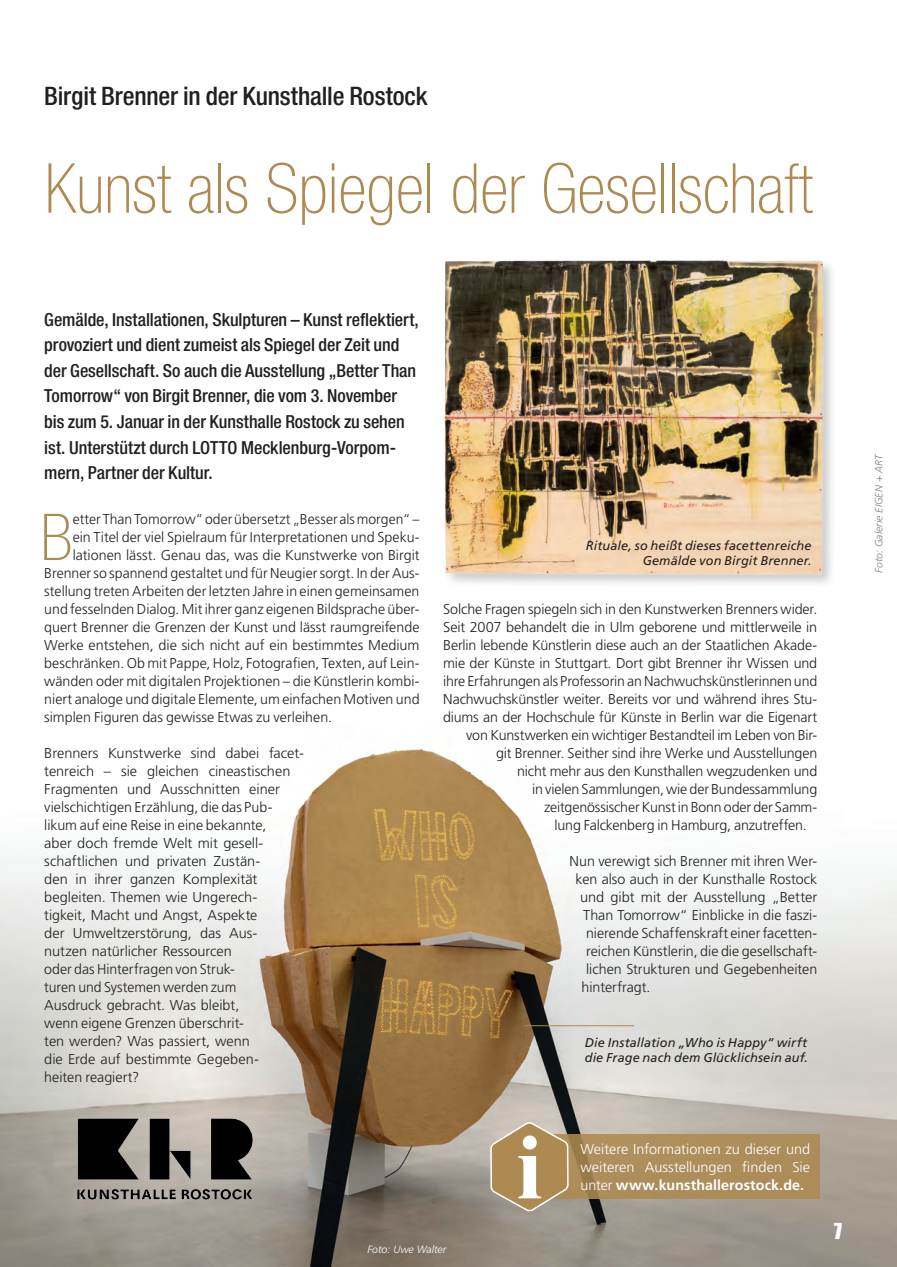
<style>
.page{position:relative;width:897px;height:1267px;background:#fff}
.page>*{position:absolute;margin:0;border:0;box-sizing:border-box;transform-origin:0 0}
.Headline_46pt__Standard{font:100 condensed 69px "Helvetica Neue LT Pro";color:#ad8a52}
.Fließtext__Initial{font:100 condensed 64.65px "Helvetica Neue LT Pro";color:#ad8a52}
.Dachzeile__Standard{font:500 condensed 25.5px "Helvetica Neue LT Pro";letter-spacing:-.005em;color:#231f20}
.Seitenzahl_ungerade{font:22.5px "Impact LT Std";color:#fff}
.Anlauf{font:500 condensed 18px/25.5px "Helvetica Neue LT Pro";letter-spacing:-.005em;color:#231f20}
.Fließtext{font:300 14.25px/18px "Frutiger LT Pro";letter-spacing:-.005em;color:#231f20}
.Fließtext__Initial-2{font:300 14.25px "Frutiger LT Pro";color:#231f20}
.Fließtext-2{font:300 14.25px/18px "Frutiger LT Pro";color:#fff;text-align:justify}
.BU{font:italic 12.75px/15.3px "Frutiger LT Pro";letter-spacing:.01em;color:#231f20;text-align:right}
.Fotonachweis{font:italic 300 10.5px "Frutiger LT Std";color:#808285}
.Fotonachweis-2{font:italic 300 10.5px "Frutiger LT Std";color:#fff}
.s1{font-weight:700}
</style>
<div class="page">
<img style="left:0;top:748px;width:896px;height:518px">
<img style="left:444px;top:260px;width:388px;height:324px">
<img style="left:74px;top:1108px;width:180px;height:101px">
<div style="left:551px;top:1134px;width:267px;height:64px;background:#ad8d5b"></div>
<svg style="left:489px;top:748px;width:80px;height:518px"></svg>
<svg style="left:491px;top:1122px;width:76px;height:88px"></svg>
<hr style="left:524px;top:1025px;width:110px;height:1px;background:#ad8a52">
<p class="Dachzeile__Standard" style="left:44px;top:81px;width:384px">Birgit Brenner in der Kunsthalle Rostock</p>
<p class="Headline_46pt__Standard" style="left:44px;top:149px;width:769px">Kunst als Spiegel der Gesellschaft</p>
<p class="Anlauf" style="left:44px;top:306px;width:376px">Gemälde, Installationen, Skulpturen – Kunst reflektiert, provoziert und dient zumeist als Spiegel der Zeit und der Gesellschaft. So auch die Ausstellung „Better Than Tomorrow“ von Birgit Brenner, die vom 3. November bis zum 5. Januar in der Kunsthalle Rostock zu sehen ist. Unterstützt durch LOTTO Mecklenburg-Vorpom&shy;mern, Partner der Kultur.</p>
<p class="Fließtext__Initial" style="left:40px;top:500px;width:34px">B</p>
<p class="Fließtext__Initial-2" style="left:73px;top:510px;width:348px">etter Than Tomorrow“ oder übersetzt „Besser als morgen“ –</p>
<p class="Fließtext__Initial-2" style="left:73px;top:528px;width:348px">ein Titel der viel Spielraum für Interpretationen und Speku-</p>
<p class="Fließtext__Initial-2" style="left:73px;top:546px;width:348px">lationen lässt. Genau das, was die Kunstwerke von Birgit</p>
<p class="Fließtext__Initial-2" style="left:44px;top:564px;width:376px">Brenner so spannend gestaltet und für Neugier sorgt. In der Aus-</p>
<p class="Fließtext__Initial-2" style="left:44px;top:582px;width:376px">stellung treten Arbeiten der letzten Jahre in einen gemeinsamen</p>
<p class="Fließtext__Initial-2" style="left:44px;top:600px;width:376px">und fesselnden Dialog. Mit ihrer ganz eigenen Bildsprache über-</p>
<p class="Fließtext__Initial-2" style="left:44px;top:618px;width:377px">quert Brenner die Grenzen der Kunst und lässt raumgreifende</p>
<p class="Fließtext__Initial-2" style="left:44px;top:636px;width:376px">Werke entstehen, die sich nicht auf ein bestimmtes Medium</p>
<p class="Fließtext__Initial-2" style="left:44px;top:654px;width:376px">beschränken. Ob mit Pappe, Holz, Fotografien, Texten, auf Lein-</p>
<p class="Fließtext__Initial-2" style="left:44px;top:672px;width:377px">wänden oder mit digitalen Projektionen – die Künstlerin kombi-</p>
<p class="Fließtext__Initial-2" style="left:44px;top:690px;width:377px">niert analoge und digitale Elemente, um einfachen Motiven und</p>
<p class="Fließtext__Initial-2" style="left:44px;top:708px;width:289px">simplen Figuren das gewisse Etwas zu verleihen.</p>
<p class="Fließtext" style="left:44px;top:744px;width:261px">Brenners Kunstwerke sind dabei facet&shy;tenreich – sie gleichen cineastischen Fragmenten und Ausschnitten einer vielschichtigen Erzählung, die das Pub&shy;likum auf eine Reise in eine bekannte,<br>aber doch fremde Welt mit gesell&shy;schaftlichen und privaten Zustän-<br>den in ihrer ganzen Komplexität begleiten. Themen wie Ungerech-<br>tigkeit, Macht und Angst, Aspekte<br>der Umweltzerstörung, das Aus-<br>nutzen natürlicher Ressourcen<br>oder das Hinterfragen von Struk-<br>turen und Systemen werden zum<br>Ausdruck gebracht. Was bleibt,<br>wenn eigene Grenzen überschrit-<br>ten werden? Was passiert, wenn<br>die Erde auf bestimmte Gegeben-<br>heiten reagiert?</p>
<p class="BU" style="left:586px;top:538px;width:227px">Rituale, so heißt dieses facettenreiche<br>Gemälde von Birgit Brenner.</p>
<p class="Fließtext" style="left:443px;top:600px;width:375px">Solche Fragen spiegeln sich in den Kunstwerken Brenners wider.</p>
<p class="Fließtext" style="left:443px;top:618px;width:375px">Seit 2007 behandelt die in Ulm geborene und mittlerweile in</p>
<p class="Fließtext" style="left:443px;top:636px;width:375px">Berlin lebende Künstlerin diese auch an der Staatlichen Akade-</p>
<p class="Fließtext" style="left:443px;top:654px;width:375px">mie der Künste in Stuttgart. Dort gibt Brenner ihr Wissen und</p>
<p class="Fließtext" style="left:443px;top:672px;width:375px">ihre Erfahrungen als Professorin an Nachwuchskünstlerinnen und</p>
<p class="Fließtext" style="left:443px;top:690px;width:375px">Nachwuchskünstler weiter. Bereits vor und während ihres Stu-</p>
<p class="Fließtext" style="left:443px;top:708px;width:375px">diums an der Hochschule für Künste in Berlin war die Eigenart</p>
<p class="Fließtext" style="left:466px;top:726px;width:353px">von Kunstwerken ein wichtiger Bestandteil im Leben von Bir-</p>
<p class="Fließtext" style="left:496px;top:744px;width:323px">git Brenner. Seither sind ihre Werke und Ausstellungen</p>
<p class="Fließtext" style="left:517px;top:762px;width:301px">nicht mehr aus den Kunsthallen wegzudenken und</p>
<p class="Fließtext" style="left:532px;top:780px;width:286px">in vielen Sammlungen, wie der Bundessammlung</p>
<p class="Fließtext" style="left:544px;top:798px;width:274px">zeitgenössischer Kunst in Bonn oder der Samm-</p>
<p class="Fließtext" style="left:554px;top:816px;width:254px">lung Falckenberg in Hamburg, anzutreffen.</p>
<p class="Fließtext" style="left:569px;top:852px;width:249px">Nun verewigt sich Brenner mit ihren Wer-</p>
<p class="Fließtext" style="left:575px;top:870px;width:243px">ken also auch in der Kunsthalle Rostock</p>
<p class="Fließtext" style="left:580px;top:888px;width:238px">und gibt mit der Ausstellung „Better</p>
<p class="Fließtext" style="left:583px;top:906px;width:235px">Than Tomorrow“ Einblicke in die faszi-</p>
<p class="Fließtext" style="left:586px;top:924px;width:233px">nierende Schaffenskraft einer facetten-</p>
<p class="Fließtext" style="left:586px;top:942px;width:233px">reichen Künstlerin, die die gesellschaft-</p>
<p class="Fließtext" style="left:586px;top:960px;width:233px">lichen Strukturen und Gegebenheiten</p>
<p class="Fließtext" style="left:581px;top:978px;width:70px">hinterfragt.</p>
<p class="BU" style="left:584px;top:1034px;width:224px;text-align:left">Die Installation „Who is Happy“ wirft die Frage nach dem Glücklichsein auf.</p>
<p class="Fotonachweis-2" style="left:367px;top:1242px;width:80px">Foto: Uwe Walter</p>
<p class="Fließtext-2" style="left:580px;top:1140px;width:231px">Weitere Informationen zu dieser und weiteren Ausstellungen finden Sie unter <span class="s1">www.kunsthallerostock.de.</span></p>
<p class="Seitenzahl_ungerade" style="left:833px;top:1218px;width:10px">7</p>
<p class="Fotonachweis" style="left:872px;top:573px;width:120px;rotate:-90deg">Foto: Galerie EIGEN + ART</p>
</div>
